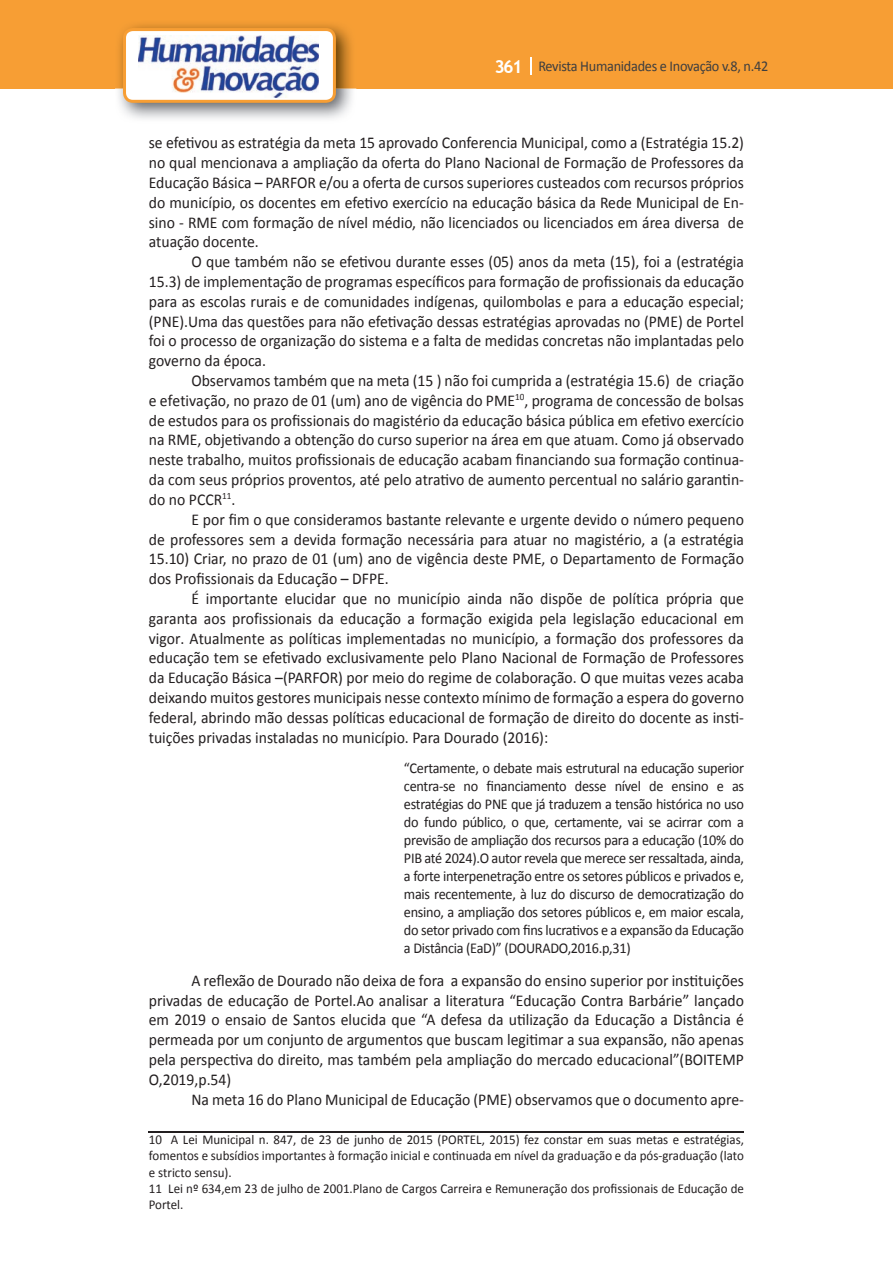
<style>
.page{position:relative;width:893px;height:1263px;background:#fff}
.page>*{position:absolute;margin:0;border:0;box-sizing:border-box;transform-origin:0 0}
.t1{font:16.5px/19.8px "Calibri";color:#231f20;text-align:justify;scale:.95 1}
.t2{font:15px/18px "Calibri";letter-spacing:-.02em;color:#231f20;text-align:justify;scale:.95 1}
.t3{font:15px "Calibri";letter-spacing:-.02em;color:#3e3e3f;scale:.95 1}
.t4{font:13.5px/16.2px "Calibri";color:#231f20;scale:.96 1}
.s1{font-family:"Trebuchet MS";font-weight:700;font-size:18px;color:#fff}
</style>
<div class="page">
<div style="left:0;top:0;width:893px;height:88px;background:#f79e34"></div>
<svg style="left:530px;top:57px;width:2px;height:18px"></svg>
<img style="left:115px;top:24px;width:241px;height:95px">
<svg style="left:123px;top:28px;width:213px;height:75px"></svg>
<hr style="left:149px;top:1131px;width:595px;height:2px;background:#231f20">
<p class="t3" style="left:495px;top:57px;width:290px"><span class="s1">361</span> Revista Humanidades e Inovação v.8, n.42</p>
<p class="t1" style="left:149px;top:133px;width:628px">se efetivou as estratégia da meta 15 aprovado Conferencia Municipal, como a (Estratégia 15.2) no qual mencionava a ampliação da oferta do Plano Nacional de Formação de Professores da Educação Básica – PARFOR e/ou a oferta de cursos superiores custeados com recursos próprios do município, os docentes em efetivo exercício na educação básica da Rede Municipal de En&shy;sino - RME com formação de nível médio, não licenciados ou licenciados em área diversa de atuação docente.</p>
<p class="t1" style="left:149px;top:252px;width:628px;text-indent:43px">O que também não se efetivou durante esses (05) anos da meta (15), foi a (estratégia 15.3) de implementação de programas específicos para formação de profissionais da educação para as escolas rurais e de comunidades indígenas, quilombolas e para a educação especial; (PNE).Uma das questões para não efetivação dessas estratégias aprovadas no (PME) de Portel foi o processo de organização do sistema e a falta de medidas concretas não implantadas pelo governo da época.</p>
<p class="t1" style="left:149px;top:371px;width:628px;text-indent:43px">Observamos também que na meta (15 ) não foi cumprida a (estratégia 15.6) de criação e efetivação, no prazo de 01 (um) ano de vigência do PME<sup>10</sup>, programa de concessão de bolsas de estudos para os profissionais do magistério da educação básica pública em efetivo exercício na RME, objetivando a obtenção do curso superior na área em que atuam. Como já observado neste trabalho, muitos profissionais de educação acabam financiando sua formação continua&shy;da com seus próprios proventos, até pelo atrativo de aumento percentual no salário garantin&shy;do no PCCR<sup>11</sup>.</p>
<p class="t1" style="left:149px;top:509px;width:628px;text-indent:43px">E por fim o que consideramos bastante relevante e urgente devido o número pequeno de professores sem a devida formação necessária para atuar no magistério, a (a estratégia 15.10) Criar, no prazo de 01 (um) ano de vigência deste PME, o Departamento de Formação dos Profissionais da Educação – DFPE.</p>
<p class="t1" style="left:149px;top:589px;width:628px;text-indent:43px">É importante elucidar que no município ainda não dispõe de política própria que garanta aos profissionais da educação a formação exigida pela legislação educacional em vigor. Atualmente as políticas implementadas no município, a formação dos professores da educação tem se efetivado exclusivamente pelo Plano Nacional de Formação de Professores da Educação Básica –(PARFOR) por meio do regime de colaboração. O que muitas vezes acaba deixando muitos gestores municipais nesse contexto mínimo de formação a espera do governo federal, abrindo mão dessas políticas educacional de formação de direito do docente as insti&shy;tuições privadas instaladas no município. Para Dourado (2016):</p>
<p class="t2" style="left:404px;top:759px;width:360px">“Certamente, o debate mais estrutural na educação superior centra-se no financiamento desse nível de ensino e as estratégias do PNE que já traduzem a tensão histórica no uso do fundo público, o que, certamente, vai se acirrar com a previsão de ampliação dos recursos para a educação (10% do PIB até 2024).O autor revela que merece ser ressaltada, ainda, a forte interpenetração entre os setores públicos e privados e, mais recentemente, à luz do discurso de democratização do ensino, a ampliação dos setores públicos e, em maior escala, do setor privado com fins lucrativos e a expansão da Educação a Distância (EaD)” (DOURADO,2016.p,31)</p>
<p class="t1" style="left:149px;top:970px;width:628px;text-indent:43px">A reflexão de Dourado não deixa de fora a expansão do ensino superior por instituições privadas de educação de Portel.Ao analisar a literatura “Educação Contra Barbárie” lançado em 2019 o ensaio de Santos elucida que “A defesa da utilização da Educação a Distância é permeada por um conjunto de argumentos que buscam legitimar a sua expansão, não apenas pela perspectiva do direito, mas também pela ampliação do mercado educacional”(BOITEMP O,2019,p.54)</p>
<p class="t1" style="left:191px;top:1089px;width:583px">Na meta 16 do Plano Municipal de Educação (PME) observamos que o documento apre-</p>
<p class="t4" style="left:149px;top:1132px;width:622px">10 A Lei Municipal n. 847, de 23 de junho de 2015 (PORTEL, 2015) fez constar em suas metas e estratégias, fomentos e subsídios importantes à formação inicial e continuada em nível da graduação e da pós-graduação (lato e stricto sensu).<br>11 Lei nº 634,em 23 de julho de 2001.Plano de Cargos Carreira e Remuneração dos profissionais de Educação de Portel.</p>
</div>
